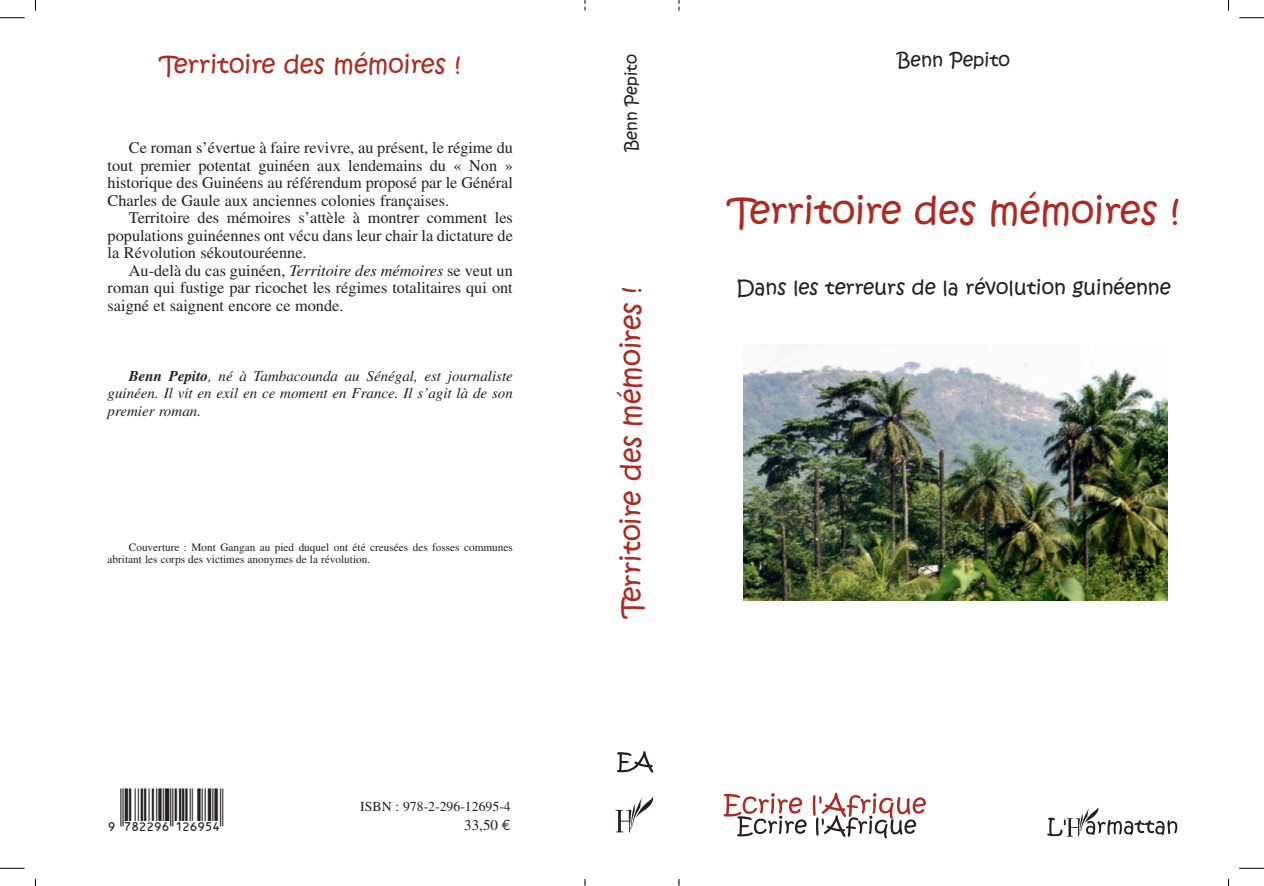
<style>
.page{position:relative;width:1264px;height:886px;background:#fff}
.page>*{position:absolute;margin:0;border:0;box-sizing:border-box;transform-origin:0 0}
.t1{font:42.5px "Upc Half";color:#231f20}
.t2{font:37.5px "Kristen ITC";color:#ac2b25}
.t3{font:27.5px "Kristen ITC";color:#ac2b25}
.t4{font:25px "Kristen ITC";color:#ac2b25}
.t5{font:20px "Kristen ITC";color:#231f20}
.t6{font:18.75px "Kristen ITC";color:#231f20}
.t7{font:16.25px/17.5px "Times";color:#231f20;text-align:justify}
.t8{font:16.25px "Kristen ITC";color:#231f20}
.t9{font:italic 15px/17.5px "Times";color:#231f20;text-align:justify}
.t10{font:15px "Times";color:#231f20}
.t11{font:13.75px "Times";color:#231f20}
.t12{font:11.25px/12.5px "Times";color:#231f20}
.s1{font-style:italic}
.s2{font-weight:700}
.s3{font-family:"Euro Mono"}
</style>
<div class="page">
<svg style="left:0;top:18px;width:25px;height:1px"></svg>
<svg style="left:0;top:868px;width:25px;height:1px"></svg>
<svg style="left:1239px;top:18px;width:24px;height:1px"></svg>
<svg style="left:1239px;top:868px;width:24px;height:1px"></svg>
<svg style="left:1047px;top:817px;width:130px;height:20px"></svg>
<img style="left:1066px;top:807px;width:33px;height:30px">
<svg style="left:617px;top:751px;width:36px;height:22px"></svg>
<svg style="left:723px;top:793px;width:83px;height:43px"></svg>
<svg style="left:812px;top:793px;width:113px;height:45px"></svg>
<img style="left:615px;top:796px;width:39px;height:36px">
<img style="left:743px;top:344px;width:424px;height:256px">
<h3 class="t4" style="left:160px;top:54px;width:302px">Territoire des mémoires !</h3>
<p class="t6" style="left:897px;top:53px;width:114px">Benn Pepito</p>
<p class="t8" style="left:624px;top:151px;width:99px;rotate:-90deg">Benn Pepito</p>
<p class="t7" style="left:108px;top:140px;width:407px;text-indent:21px">Ce roman s’évertue à faire revivre, au présent, le régime du tout premier potentat guinéen aux lendemains du « Non » historique des Guinéens au référendum proposé par le Général Charles de Gaule aux anciennes colonies françaises.</p>
<p class="t7" style="left:108px;top:210px;width:407px;text-indent:21px">Territoire des mémoires s’attèle à montrer comment les populations guinéennes ont vécu dans leur chair la dictature de la Révolution sékoutouréenne.</p>
<p class="t7" style="left:108px;top:263px;width:406px;text-indent:21px">Au-delà du cas guinéen, <span class="s1">Territoire des mémoires</span> se veut un roman qui fustige par ricochet les régimes totalitaires qui ont saigné et saignent encore ce monde.</p>
<h2 class="t2" style="left:727px;top:195px;width:453px">Territoire des mémoires !</h2>
<p class="t5" style="left:736px;top:279px;width:436px">Dans les terreurs de la révolution guinéenne</p>
<h3 class="t3" style="left:619px;top:618px;width:333px;rotate:-90deg">Territoire des mémoires !</h3>
<p class="t9" style="left:108px;top:368px;width:407px;text-indent:21px"><span class="s2">Benn Pepito</span>, né à Tambacounda au Sénégal, est journaliste guinéen. Il vit en exil en ce moment en France. Il s’agit là de son premier roman.</p>
<p class="t12" style="left:108px;top:542px;width:407px;text-indent:21px">Couverture : Mont Gangan au pied duquel ont été creusées des fosses communes abritant les corps des victimes anonymes de la révolution.</p>
<h1 class="t1" style="left:109px;top:792px;width:124px">™xHSMCTGy126954z</h1>
<p class="t11" style="left:360px;top:801px;width:152px">ISBN : 978-2-296-12695-4</p>
<p class="t10" style="left:464px;top:820px;width:48px">33,50 <span class="s3">€</span></p>
</div>
